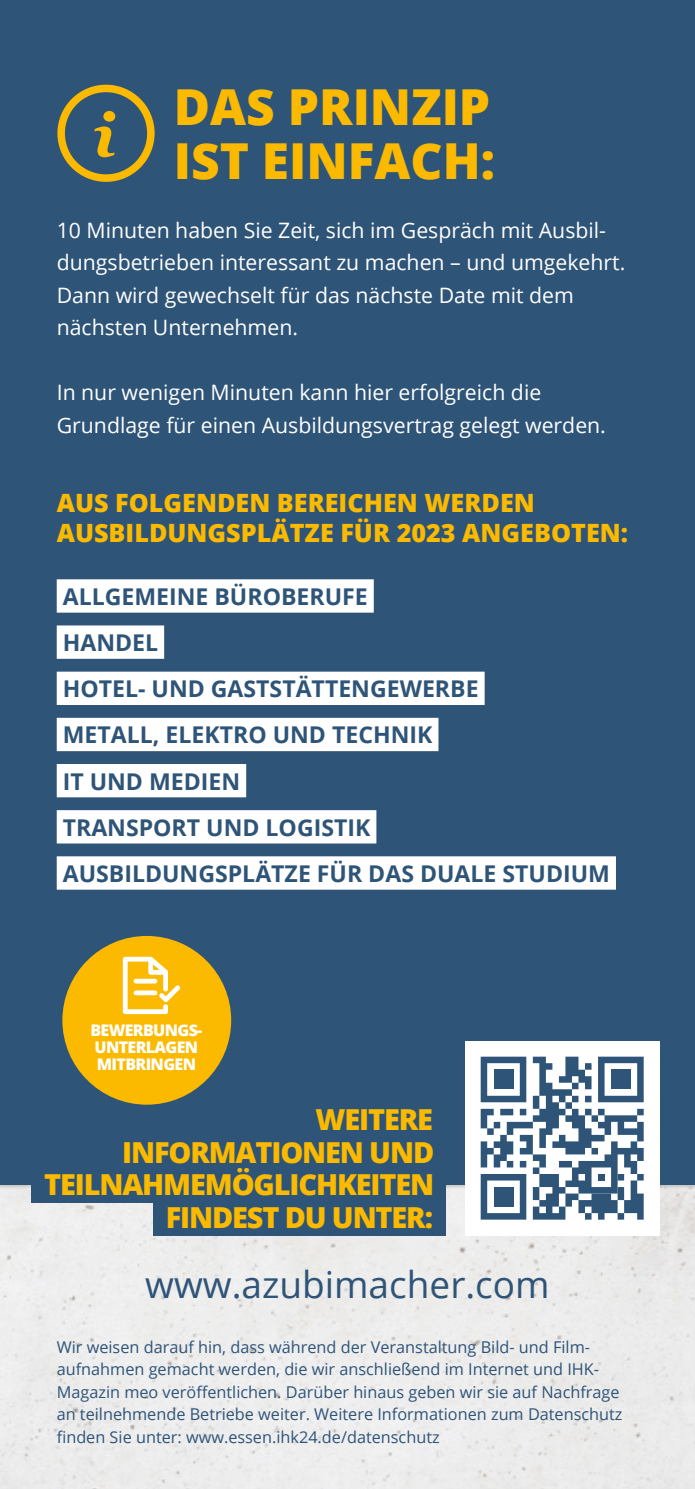
<style>
.page{position:relative;width:695px;height:1489px;background:#fff}
.page>*{position:absolute;margin:0;border:0;box-sizing:border-box;transform-origin:0 0}
.t1{font:800 49.5px/54.2px "Open Sans";color:#fbba00}
.t2{font:37px "Open Sans";color:#2e5478}
.t3{font:800 29px/32.5px "Open Sans";letter-spacing:-.04em;color:#fbba00;text-align:right}
.t4{font:800 25.25px/30px "Open Sans";color:#fbba00}
.t5{font:700 23px/46.2px "Open Sans";color:#2e5478}
.t6{font:21.25px/32.5px "Open Sans";color:#fff}
.t7{font:16.25px/22.5px "Open Sans";color:#2e5478}
.t8{font:800 16px/16.8px "Open Sans";letter-spacing:-.04em;color:#fff}
</style>
<div class="page">
<div style="left:0;top:1188px;width:694px;height:300px;background:#ececec"></div>
<div style="left:0;top:0;width:694px;height:1184px;background:#2e5478"></div>
<div style="left:154px;top:1197px;width:292px;height:38px;background:#2e5478"></div>
<div style="left:31px;top:1165px;width:415px;height:37px;background:#2e5478"></div>
<div style="left:57px;top:579px;width:317px;height:33px;background:#fff"></div>
<div style="left:57px;top:625px;width:107px;height:33px;background:#fff"></div>
<div style="left:57px;top:671px;width:427px;height:34px;background:#fff"></div>
<div style="left:57px;top:717px;width:381px;height:34px;background:#fff"></div>
<div style="left:57px;top:764px;width:189px;height:33px;background:#fff"></div>
<div style="left:57px;top:810px;width:319px;height:33px;background:#fff"></div>
<div style="left:57px;top:856px;width:559px;height:33px;background:#fff"></div>
<div style="left:69px;top:942px;width:156px;height:156px;background:#fbba00;border-radius:50%"></div>
<div style="left:62px;top:935px;width:169px;height:169px;border:13px solid #fbba00;border-radius:50%"></div>
<svg style="left:123px;top:956px;width:57px;height:58px"></svg>
<div style="left:57px;top:85px;width:98px;height:97px;border:8px solid #fbba00;border-radius:50%"></div>
<svg style="left:94px;top:126px;width:21px;height:32px"></svg>
<div style="left:103px;top:111px;width:12px;height:11px;background:#fbba00;border-radius:50%"></div>
<div style="left:465px;top:1040px;width:194px;height:195px;background:#fff"></div>
<svg style="left:480px;top:1056px;width:163px;height:163px"></svg>
<div style="left:598px;top:1173px;width:6px;height:7px;background:#2e5478"></div>
<h1 class="t1" style="left:174px;top:77px;width:323px">DAS PRINZIP<br>IST EINFACH:</h1>
<h3 class="t6" style="left:57px;top:213px;width:570px">10 Minuten haben Sie Zeit, sich im Gespräch mit Ausbil&shy;dungsbetrieben interessant zu machen – und umgekehrt.<br>Dann wird gewechselt für das nächste Date mit dem nächsten Unternehmen.</h3>
<h3 class="t6" style="left:57px;top:376px;width:550px">In nur wenigen Minuten kann hier erfolgreich die<br>Grundlage für einen Ausbildungsvertrag gelegt werden.</h3>
<h3 class="t4" style="left:57px;top:486px;width:573px">AUS FOLGENDEN BEREICHEN WERDEN<br>AUSBILDUNGSPLÄTZE FÜR 2023 ANGEBOTEN:</h3>
<h3 class="t5" style="left:63px;top:573px;width:548px">ALLGEMEINE BÜROBERUFE<br>HANDEL<br>HOTEL- UND GASTSTÄTTENGEWERBE<br>METALL, ELEKTRO UND TECHNIK<br>IT UND MEDIEN<br>TRANSPORT UND LOGISTIK<br>AUSBILDUNGSPLÄTZE FÜR DAS DUALE STUDIUM</h3>
<p class="t8" style="left:90px;top:1021px;width:113px">BEWERBUNGS-<br>UNTERLAGEN<br>MITBRINGEN</p>
<h3 class="t3" style="left:315px;top:1101px;width:119px">WEITERE</h3>
<h3 class="t3" style="left:44px;top:1134px;width:391px">INFORMATIONEN UND<br>TEILNAHMEMÖGLICHKEITEN</h3>
<h3 class="t3" style="left:166px;top:1199px;width:269px">FINDEST DU UNTER:</h3>
<h2 class="t2" style="left:145px;top:1259px;width:406px">www.azubimacher.com</h2>
<p class="t7" style="left:57px;top:1334px;width:567px">Wir weisen darauf hin, dass während der Veranstaltung Bild- und Film&shy;aufnahmen gemacht werden, die wir anschließend im Internet und IHK-Magazin meo veröffentlichen. Darüber hinaus geben wir sie auf Nachfrage an teilnehmende Betriebe weiter. Weitere Informationen zum Datenschutz finden Sie unter: www.essen.ihk24.de/datenschutz</p>
</div>
